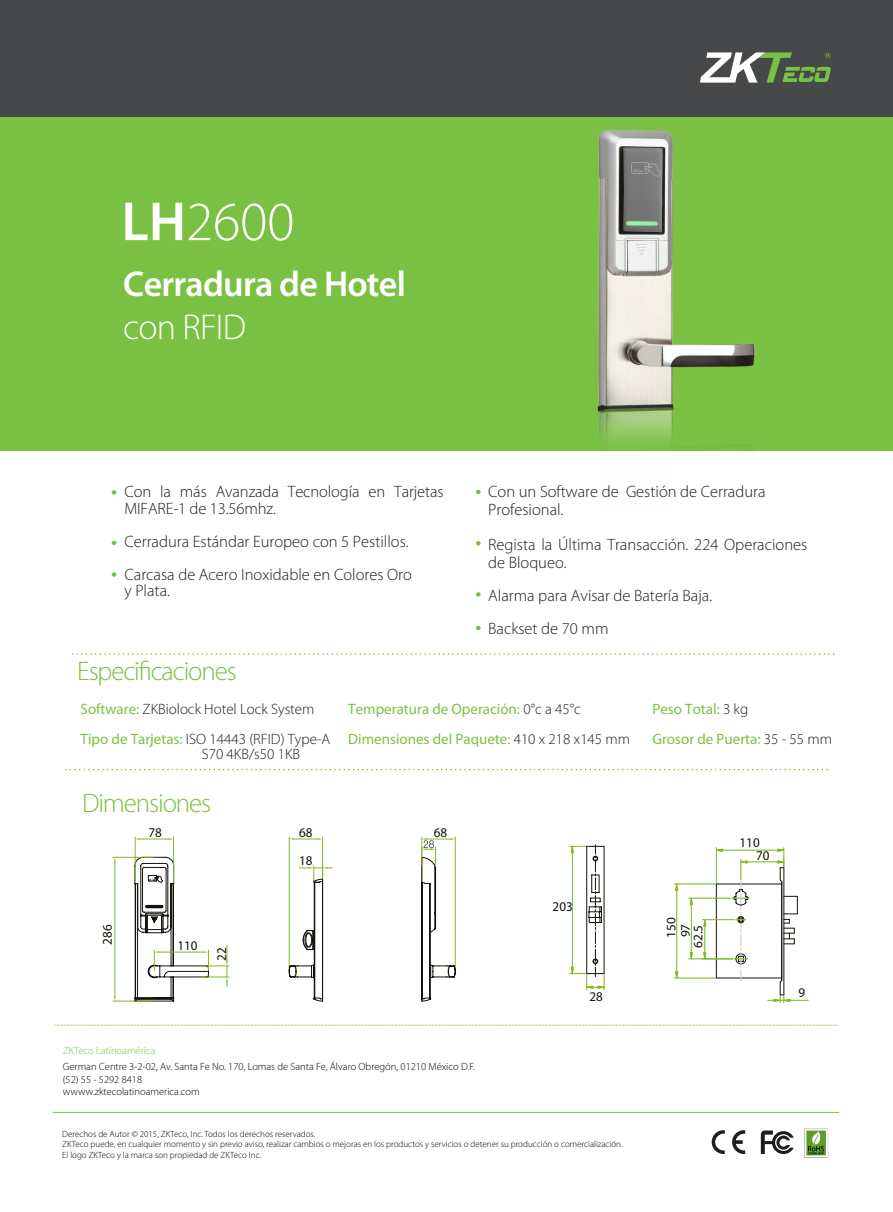
<style>
.page{position:relative;width:893px;height:1212px;background:#fff}
.page>*{position:absolute;margin:0;border:0;box-sizing:border-box;transform-origin:0 0}
.t1{font:300 55.5px "Myriad Pro";color:#fff}
.t2{font:600 36px "Myriad Pro";letter-spacing:-.02em;color:#fff}
.t3{font:300 36px "Myriad Pro";letter-spacing:-.02em;color:#fff}
.t4{font:300 27px "Myriad Pro";letter-spacing:-.04em;color:#7ac143}
.t5{font:300 16.5px/33px "Myriad Pro";color:#1d1d1b}
.t6{font:15px/30px "Myriad Pro";color:#7ac143}
.t7{font:300 15px/30px "Myriad Pro";color:#1d1d1b}
.t8{font:13.35px/12.5px "Myriad Pro";color:#13130a}
.t9{font:13.05px/14.5px "Myriad Pro";color:#13130a}
.t10{font:300 10.5px/12.6px "Myriad Pro";color:#000}
.t11{font:300 10.5px "Myriad Pro";color:#7ac143}
.t12{font:300 9px/10.8px "Myriad Pro";color:#000}
.s1{font-weight:600}
.s2{font-weight:400;color:#7ac143}
.s3{font-weight:300;color:#1d1d1b}
</style>
<div class="page">
<div style="left:0;top:116px;width:893px;height:335px;background:#7ac143"></div>
<div style="left:0;top:0;width:893px;height:116px;background:#474849"></div>
<svg style="left:700px;top:52px;width:131px;height:31px"></svg>
<svg style="left:712px;top:1130px;width:13px;height:24px"></svg>
<svg style="left:732px;top:1130px;width:13px;height:24px"></svg>
<svg style="left:761px;top:1130px;width:33px;height:24px"></svg>
<hr style="left:53px;top:1112px;width:786px;height:1px;background:#7ac143">
<img style="left:804px;top:1128px;width:25px;height:30px">
<svg style="left:54px;top:1025px;width:784px;height:1px"></svg>
<svg style="left:112px;top:490px;width:4px;height:5px"></svg>
<svg style="left:112px;top:541px;width:4px;height:4px"></svg>
<svg style="left:112px;top:572px;width:4px;height:5px"></svg>
<svg style="left:476px;top:592px;width:4px;height:5px"></svg>
<svg style="left:476px;top:541px;width:4px;height:4px"></svg>
<svg style="left:476px;top:490px;width:4px;height:4px"></svg>
<svg style="left:476px;top:626px;width:4px;height:4px"></svg>
<img style="left:597px;top:130px;width:158px;height:314px">
<svg style="left:66px;top:769px;width:762px;height:1px"></svg>
<svg style="left:72px;top:653px;width:763px;height:2px"></svg>
<svg style="left:570px;top:845px;width:35px;height:144px"></svg>
<svg style="left:421px;top:836px;width:35px;height:165px"></svg>
<hr style="left:674px;top:884px;width:41px;height:1px;background:#80ba27">
<hr style="left:674px;top:978px;width:41px;height:1px;background:#80ba27">
<hr style="left:676px;top:890px;width:1px;height:82px;background:#80ba27">
<svg style="left:675px;top:884px;width:3px;height:6px"></svg>
<svg style="left:675px;top:971px;width:3px;height:7px"></svg>
<hr style="left:702px;top:919px;width:33px;height:1px;background:#80ba27">
<svg style="left:703px;top:919px;width:3px;height:39px"></svg>
<hr style="left:689px;top:898px;width:42px;height:1px;background:#80ba27">
<hr style="left:689px;top:958px;width:44px;height:1px;background:#80ba27">
<hr style="left:691px;top:904px;width:1px;height:48px;background:#80ba27">
<svg style="left:690px;top:898px;width:3px;height:7px"></svg>
<svg style="left:690px;top:952px;width:3px;height:7px"></svg>
<svg style="left:716px;top:847px;width:92px;height:156px"></svg>
<hr style="left:135px;top:837px;width:1px;height:46px;background:#80ba27">
<hr style="left:173px;top:837px;width:1px;height:46px;background:#80ba27">
<svg style="left:135px;top:838px;width:38px;height:2px"></svg>
<hr style="left:113px;top:857px;width:40px;height:1px;background:#80ba27">
<hr style="left:113px;top:1001px;width:40px;height:1px;background:#80ba27">
<hr style="left:115px;top:862px;width:1px;height:134px;background:#80ba27">
<svg style="left:135px;top:857px;width:94px;height:144px"></svg>
<svg style="left:289px;top:836px;width:43px;height:165px"></svg>
<h1 class="t1" style="left:121px;top:191px;width:174px"><span class="s1">LH</span>2600</h1>
<h2 class="t2" style="left:123px;top:261px;width:284px">Cerradura de Hotel</h2>
<h2 class="t3" style="left:123px;top:308px;width:124px">con RFID</h2>
<p class="t5" style="left:124px;top:484px;width:321px;line-height:16.5px">Con la más Avanzada Tecnología en Tarjetas<br>MIFARE-1 de 13.56mhz.</p>
<p class="t5" style="left:124px;top:525px;width:289px">Cerradura Estándar Europeo con 5 Pestillos.<br>Carcasa de Acero Inoxidable en Colores Oro</p>
<p class="t5" style="left:124px;top:575px;width:47px">y Plata.</p>
<p class="t5" style="left:488px;top:483px;width:279px;line-height:18px">Con un Software de Gestión de Cerradura<br>Profesional.</p>
<p class="t5" style="left:488px;top:536px;width:321px;line-height:18px">Regista la Última Transacción. 224 Operaciones de Bloqueo.</p>
<p class="t5" style="left:488px;top:579px;width:226px">Alarma para Avisar de Batería Baja.<br>Backset de 70 mm</p>
<h3 class="t4" style="left:77px;top:656px;width:161px">Especificaciones</h3>
<p class="t7" style="left:81px;top:694px;width:251px"><span class="s2">Software:</span> ZKBiolock Hotel Lock System<br><span class="s2">Tipo de Tarjetas:</span> ISO 14443 (RFID) Type-A</p>
<p class="t7" style="left:202px;top:739px;width:100px">S70 4KB/s50 1KB</p>
<h3 class="t4" style="left:82px;top:788px;width:131px">Dimensiones</h3>
<p class="t8" style="left:148px;top:826px;width:15px">78</p>
<p class="t8" style="left:101px;top:945px;width:22px;rotate:-90deg">286</p>
<p class="t8" style="left:178px;top:939px;width:22px">110</p>
<p class="t8" style="left:215px;top:961px;width:15px;rotate:-90deg">22</p>
<p class="t11" style="left:63px;top:1044px;width:94px">ZKTeco Latinoamérica</p>
<p class="t8" style="left:299px;top:818px;width:15px;line-height:28.2px">68<br>18</p>
<p class="t6" style="left:348px;top:693px;width:283px">Temperatura de Operación: <span class="s3">0°c a 45°c<br></span>Dimensiones del Paquete: <span class="s3">410 x 218 x145 mm</span></p>
<p class="t6" style="left:652px;top:693px;width:181px">Peso Total: <span class="s3">3 kg<br></span>Grosor de Puerta: <span class="s3">35 - 55 mm</span></p>
<p class="t8" style="left:434px;top:826px;width:15px">68</p>
<p class="t8" style="left:553px;top:900px;width:22px">203</p>
<p class="t8" style="left:589px;top:990px;width:15px">28</p>
<p class="t9" style="left:663px;top:938px;width:22px;rotate:-90deg">150<br>97</p>
<p class="t9" style="left:691px;top:948px;width:25px;rotate:-90deg">62.5</p>
<p class="t8" style="left:756px;top:836px;width:15px;text-indent:-17px">110<br>70</p>
<p class="t8" style="left:798px;top:986px;width:8px">9</p>
<p class="t10" style="left:63px;top:1060px;width:414px">German Centre 3-2-02, Av. Santa Fe No. 170, Lomas de Santa Fe, Álvaro Obregón, 01210 México D.F. (52) 55 - 5292 8418<br>wwww.zktecolatinoamerica.com</p>
<p class="t12" style="left:62px;top:1128px;width:562px">Derechos de Autor © 2015, ZKTeco, Inc. Todos los derechos reservados.<br>ZKTeco puede, en cualquier momento y sin previo aviso, realizar cambios o mejoras en los productos y servicios o detener su producción o comercialización.<br>El logo ZKTeco y la marca son propiedad de ZKTeco Inc.</p>
</div>
